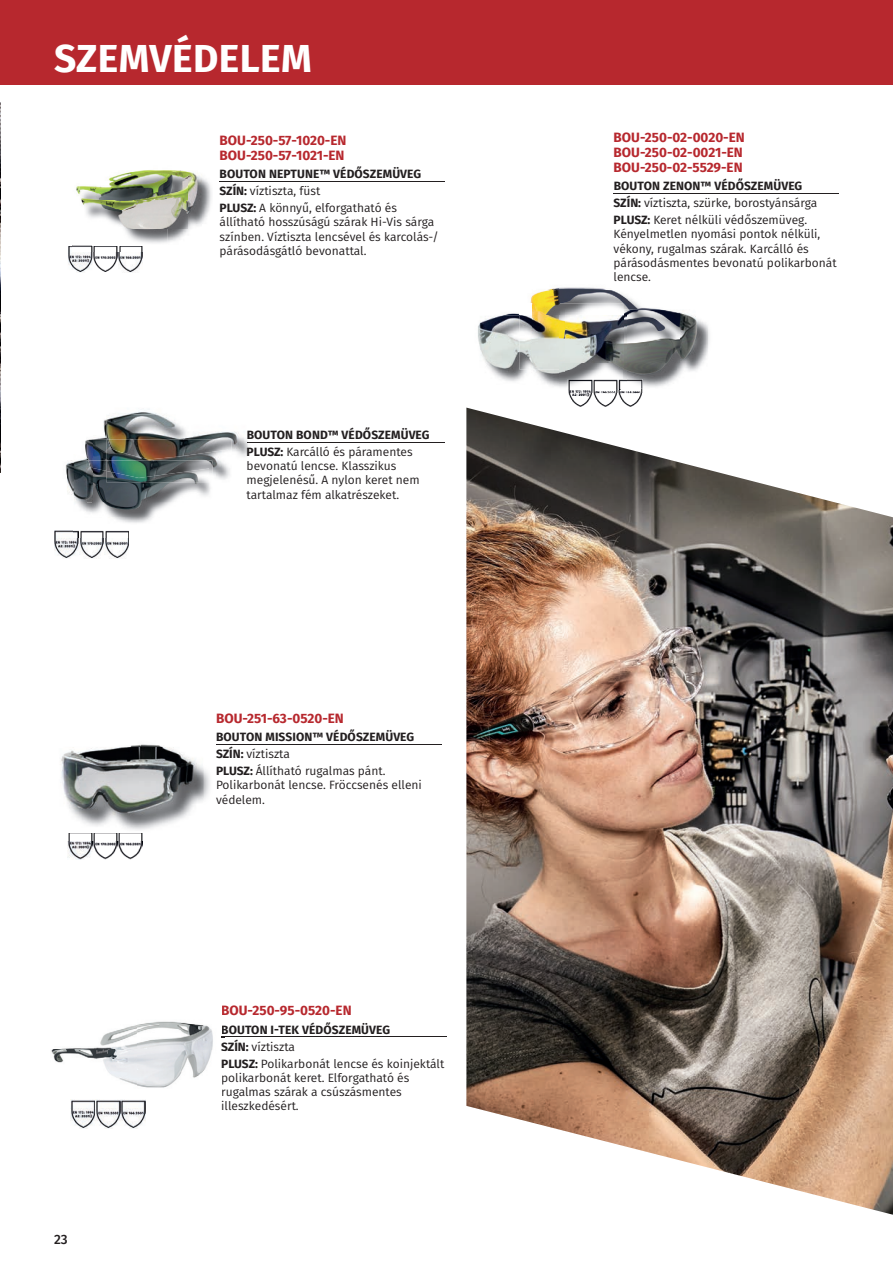
<style>
.page{position:relative;width:893px;height:1263px;background:#fff}
.page>*{position:absolute;margin:0;border:0;box-sizing:border-box;transform-origin:0 0}
.t1{font:700 39px "Fira Sans";letter-spacing:.01em;color:#fff}
.t2{font:700 13.5px/15px "Fira Sans";color:#b7282e}
.t3{font:500 13.5px "Fira Sans";color:#231f20}
.t4{font:12px/14.2px "Fira Sans";color:#231f20}
.t5{font:700 12px/17px "Fira Sans";letter-spacing:.01em;color:#231f20}
.s1{font-weight:400}
.s2{font-weight:700}
</style>
<div class="page">
<hr style="left:614px;top:193px;width:225px;height:1px;background:#231f20">
<hr style="left:221px;top:1036px;width:226px;height:1px;background:#231f20">
<img style="left:466px;top:408px;width:427px;height:807px">
<img style="left:93px;top:251px;width:50px;height:22px">
<img style="left:68px;top:246px;width:24px;height:27px">
<img style="left:54px;top:530px;width:75px;height:29px">
<img style="left:70px;top:1099px;width:75px;height:29px">
<img style="left:68px;top:841px;width:75px;height:19px">
<img style="left:568px;top:393px;width:74px;height:14px">
<div style="left:1px;top:0;width:892px;height:84px;background:#b7282e"></div>
<img style="left:530px;top:287px;width:64px;height:17px">
<img style="left:533px;top:290px;width:27px;height:14px">
<img style="left:73px;top:246px;width:70px;height:5px">
<img style="left:76px;top:186px;width:4px;height:9px">
<img style="left:127px;top:170px;width:66px;height:3px">
<img style="left:80px;top:186px;width:4px;height:14px">
<img style="left:168px;top:173px;width:44px;height:69px">
<img style="left:124px;top:228px;width:44px;height:15px">
<svg style="left:72px;top:245px;width:20px;height:1px"></svg>
<img style="left:84px;top:173px;width:104px;height:55px">
<img style="left:228px;top:437px;width:20px;height:20px">
<img style="left:103px;top:409px;width:136px;height:28px">
<img style="left:228px;top:440px;width:4px;height:36px">
<img style="left:79px;top:433px;width:46px;height:104px">
<img style="left:125px;top:530px;width:4px;height:7px">
<svg style="left:74px;top:530px;width:5px;height:7px"></svg>
<img style="left:93px;top:435px;width:135px;height:5px">
<img style="left:87px;top:440px;width:6px;height:14px">
<img style="left:93px;top:440px;width:13px;height:14px">
<img style="left:106px;top:440px;width:122px;height:40px">
<img style="left:209px;top:461px;width:3px;height:19px">
<img style="left:65px;top:460px;width:7px;height:32px">
<img style="left:77px;top:454px;width:132px;height:7px">
<svg style="left:87px;top:458px;width:6px;height:3px"></svg>
<img style="left:68px;top:461px;width:141px;height:64px">
<img style="left:93px;top:468px;width:116px;height:34px">
<img style="left:106px;top:469px;width:103px;height:13px">
<img style="left:93px;top:748px;width:117px;height:82px">
<img style="left:73px;top:744px;width:101px;height:4px">
<img style="left:61px;top:748px;width:32px;height:78px">
<img style="left:68px;top:833px;width:75px;height:8px">
<hr style="left:220px;top:181px;width:225px;height:1px;background:#231f20">
<hr style="left:247px;top:442px;width:198px;height:1px;background:#231f20">
<hr style="left:216px;top:744px;width:225px;height:1px;background:#231f20">
<img style="left:51px;top:1021px;width:162px;height:67px">
<img style="left:627px;top:312px;width:83px;height:75px">
<img style="left:568px;top:389px;width:75px;height:4px">
<img style="left:560px;top:288px;width:97px;height:21px">
<img style="left:676px;top:312px;width:3px;height:51px">
<img style="left:627px;top:379px;width:16px;height:10px">
<img style="left:627px;top:363px;width:49px;height:7px">
<img style="left:623px;top:309px;width:53px;height:54px">
<img style="left:623px;top:316px;width:4px;height:47px">
<img style="left:478px;top:313px;width:42px;height:34px">
<svg style="left:520px;top:304px;width:13px;height:12px"></svg>
<img style="left:533px;top:304px;width:90px;height:12px">
<img style="left:565px;top:309px;width:58px;height:54px">
<img style="left:480px;top:316px;width:80px;height:71px">
<img style="left:520px;top:316px;width:40px;height:54px">
<img style="left:533px;top:316px;width:32px;height:47px">
<svg style="left:560px;top:363px;width:67px;height:27px"></svg>
<img style="left:568px;top:379px;width:49px;height:9px">
<img style="left:0;top:102px;width:1px;height:370px">
<p class="t1" style="left:54px;top:26px;width:259px">SZEMVÉDELEM</p>
<p class="t2" style="left:220px;top:132px;width:128px">BOU-250-57-1020-EN<br>BOU-250-57-1021-EN</p>
<p class="t5" style="left:220px;top:165px;width:203px">BOUTON NEPTUNE™ VÉDŐSZEMÜVEG<br>SZÍN: <span class="s1">víztiszta, füst<br></span>PLUSZ: <span class="s1">A könnyű, elforgatható és</span></p>
<p class="t4" style="left:220px;top:215px;width:221px">állítható hosszúságú szárak Hi-Vis sárga színben. Víztiszta lencsével és karcolás-/ párásodásgátló bevonattal.</p>
<p class="t5" style="left:247px;top:425px;width:185px">BOUTON BOND™ VÉDŐSZEMÜVEG<br>PLUSZ: <span class="s1">Karcálló és páramentes</span></p>
<p class="t4" style="left:247px;top:458px;width:175px">bevonatú lencse. Klasszikus megjelenésű. A nylon keret nem tartalmaz fém alkatrészeket.</p>
<p class="t2" style="left:216px;top:709px;width:129px">BOU-251-63-0520-EN</p>
<p class="t5" style="left:216px;top:728px;width:200px">BOUTON MISSION™ VÉDŐSZEMÜVEG<br>SZÍN: <span class="s1">víztiszta<br></span>PLUSZ: <span class="s1">Állítható rugalmas pánt.</span></p>
<p class="t4" style="left:216px;top:778px;width:207px">Polikarbonát lencse. Fröccsenés elleni védelem.</p>
<p class="t3" style="left:54px;top:1229px;width:15px">23</p>
<p class="t2" style="left:221px;top:1002px;width:132px">BOU-250-95-0520-EN</p>
<p class="t4" style="left:221px;top:1021px;width:225px;line-height:17px"><span class="s2">BOUTON I-TEK VÉDŐSZEMÜVEG<br>SZÍN:</span> víztiszta<br><span class="s2">PLUSZ:</span> Polikarbonát lencse és koinjektált</p>
<p class="t4" style="left:221px;top:1070px;width:190px">polikarbonát keret. Elforgatható és rugalmas szárak a csúszásmentes illeszkedésért.</p>
<p class="t2" style="left:614px;top:129px;width:133px">BOU-250-02-0020-EN<br>BOU-250-02-0021-EN<br>BOU-250-02-5529-EN</p>
<p class="t4" style="left:614px;top:177px;width:205px;line-height:17px"><span class="s2">BOUTON ZENON™ VÉDŐSZEMÜVEG<br>SZÍN:</span> víztiszta, szürke, borostyánsárga<br><span class="s2">PLUSZ:</span> Keret nélküli védőszemüveg.</p>
<p class="t4" style="left:614px;top:227px;width:225px">Kényelmetlen nyomási pontok nélküli, vékony, rugalmas szárak. Karcálló és párásodásmentes bevonatú polikarbonát</p>
<p class="t4" style="left:614px;top:270px;width:39px">lencse.</p>
</div>
